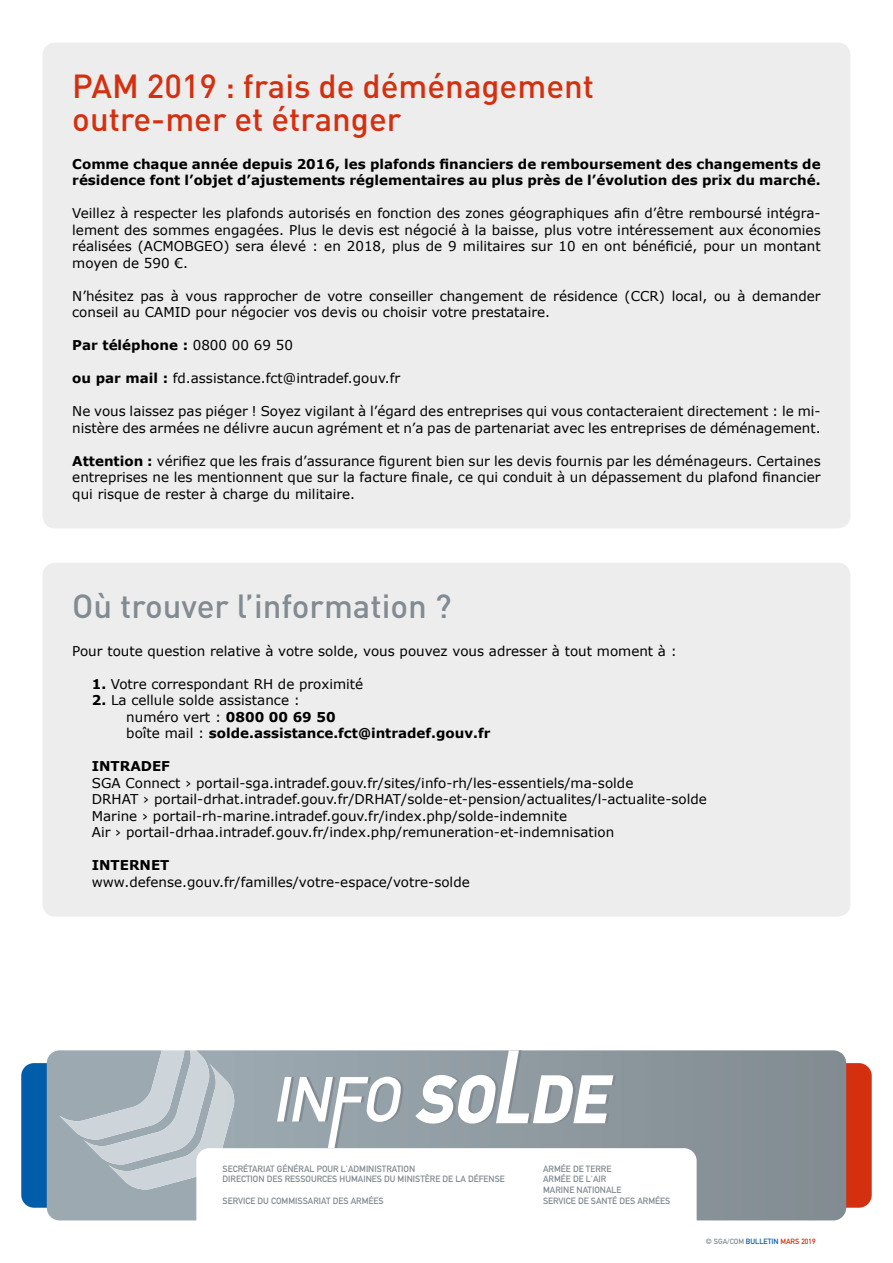
<style>
.page{position:relative;width:893px;height:1263px;background:#fff}
.page>*{position:absolute;margin:0;border:0;box-sizing:border-box;transform-origin:0 0}
.titre_info_solde{font:500 33px "DIN Pro";color:#d4300f}
.titre_info_solde-2{font:500 33px "DIN Pro";color:#818b91}
.texte_infosolde{font:13.5px/16.5px "Verdana";color:#000;text-align:justify}
.tab{font:13.5px "Verdana";color:#000}
.texte_infosolde-2{font:700 13.5px/16.5px "Verdana";color:#000}
.tab-2{font:700 13.5px "Verdana";color:#000}
.t1{font:9px/10.8px "DIN Mittelschrift Std";color:#818b91}
.t2{font:7.5px "DIN Mittelschrift Std";color:#818b91}
.s1{font-weight:400}
.s2{font-weight:700}
.s3{color:#005da9}
.s4{color:#d4300f}
</style>
<div class="page">
<div style="left:21px;top:1063px;width:39px;height:145px;background:#005da9;border-radius:13px"></div>
<div style="left:833px;top:1063px;width:39px;height:145px;background:#d4300f;border-radius:13px"></div>
<svg style="left:47px;top:1050px;width:799px;height:170px;background:#8c979e"></svg>
<svg style="left:277px;top:1077px;width:127px;height:71px"></svg>
<svg style="left:415px;top:1050px;width:201px;height:73px"></svg>
<svg style="left:57px;top:1050px;width:179px;height:139px;background:#b2bcc3"></svg>
<div style="left:196px;top:1148px;width:501px;height:105px;background:#fff;border-radius:13px"></div>
<div style="left:43px;top:43px;width:807px;height:485px;background:#ededed;border-radius:13px"></div>
<div style="left:43px;top:563px;width:807px;height:354px;background:#ededed;border-radius:13px"></div>
<p class="titre_info_solde" style="left:72px;top:63px;width:523px">PAM 2019 : frais de déménagement</p>
<p class="titre_info_solde" style="left:72px;top:96px;width:331px">outre-mer et étranger</p>
<p class="texte_infosolde-2" style="left:72px;top:155px;width:750px">Comme chaque année depuis 2016, les plafonds financiers de remboursement des changements de résidence font l’objet d’ajustements réglementaires au plus près de l’évolution des prix du marché.</p>
<p class="texte_infosolde" style="left:72px;top:205px;width:750px">Veillez à respecter les plafonds autorisés en fonction des zones géographiques afin d’être remboursé intégra&shy;lement des sommes engagées. Plus le devis est négocié à la baisse, plus votre intéressement aux économies réalisées (ACMOBGEO) sera élevé : en 2018, plus de 9 militaires sur 10 en ont bénéficié, pour un montant moyen de 590 €.</p>
<p class="texte_infosolde" style="left:72px;top:287px;width:750px">N’hésitez pas à vous rapprocher de votre conseiller changement de résidence (CCR) local, ou à demander conseil au CAMID pour négocier vos devis ou choisir votre prestataire.</p>
<p class="texte_infosolde-2" style="left:72px;top:337px;width:222px">Par téléphone : <span class="s1">0800 00 69 50</span></p>
<p class="texte_infosolde" style="left:72px;top:370px;width:329px"><span class="s2">ou par mail :</span> fd.assistance.fct@intradef.gouv.fr</p>
<p class="texte_infosolde" style="left:72px;top:403px;width:750px">Ne vous laissez pas piéger ! Soyez vigilant à l’égard des entreprises qui vous contacteraient directement : le mi&shy;nistère des armées ne délivre aucun agrément et n’a pas de partenariat avec les entreprises de déménagement.</p>
<p class="texte_infosolde" style="left:72px;top:452px;width:750px"><span class="s2">Attention :</span> vérifiez que les frais d’assurance figurent bien sur les devis fournis par les déménageurs. Certaines entreprises ne les mentionnent que sur la facture finale, ce qui conduit à un dépassement du plafond financier qui risque de rester à charge du militaire.</p>
<p class="titre_info_solde-2" style="left:72px;top:583px;width:381px">Où trouver l’information ?</p>
<p class="texte_infosolde" style="left:72px;top:642px;width:606px">Pour toute question relative à votre solde, vous pouvez vous adresser à tout moment à :</p>
<p class="tab" style="left:92px;top:675px;width:273px"><span class="s2">1.</span> Votre correspondant RH de proximité</p>
<p class="tab" style="left:92px;top:691px;width:210px"><span class="s2">2.</span> La cellule solde assistance :</p>
<p class="tab" style="left:126px;top:708px;width:211px">numéro vert : <span class="s2">0800 00 69 50</span></p>
<p class="tab-2" style="left:126px;top:724px;width:366px"><span class="s1">boîte mail :</span> solde.assistance.fct@intradef.gouv.fr</p>
<p class="tab-2" style="left:92px;top:757px;width:80px">INTRADEF</p>
<p class="tab" style="left:92px;top:774px;width:543px">SGA Connect › portail-sga.intradef.gouv.fr/sites/info-rh/les-essentiels/ma-solde</p>
<p class="tab" style="left:92px;top:790px;width:617px">DRHAT › portail-drhat.intradef.gouv.fr/DRHAT/solde-et-pension/actualites/l-actualite-solde</p>
<p class="tab" style="left:92px;top:807px;width:477px">Marine › portail-rh-marine.intradef.gouv.fr/index.php/solde-indemnite</p>
<p class="tab" style="left:92px;top:823px;width:524px">Air › portail-drhaa.intradef.gouv.fr/index.php/remuneration-et-indemnisation</p>
<p class="tab-2" style="left:92px;top:856px;width:79px">INTERNET</p>
<p class="tab" style="left:92px;top:873px;width:379px">www.defense.gouv.fr/familles/votre-espace/votre-solde</p>
<p class="t1" style="left:223px;top:1163px;width:284px">SECRÉTARIAT GÉNÉRAL POUR L'ADMINISTRATION<br>DIRECTION DES RESSOURCES HUMAINES DU MINISTÈRE DE LA DÉFENSE</p>
<p class="t1" style="left:223px;top:1195px;width:163px">SERVICE DU COMMISSARIAT DES ARMÉES</p>
<p class="t1" style="left:543px;top:1163px;width:129px">ARMÉE DE TERRE<br>ARMÉE DE L'AIR<br>MARINE NATIONALE<br>SERVICE DE SANTÉ DES ARMÉES</p>
<p class="t2" style="left:706px;top:1237px;width:111px">© SGA/COM <span class="s3">BULLETIN</span> <span class="s4">MARS 2019</span></p>
</div>
